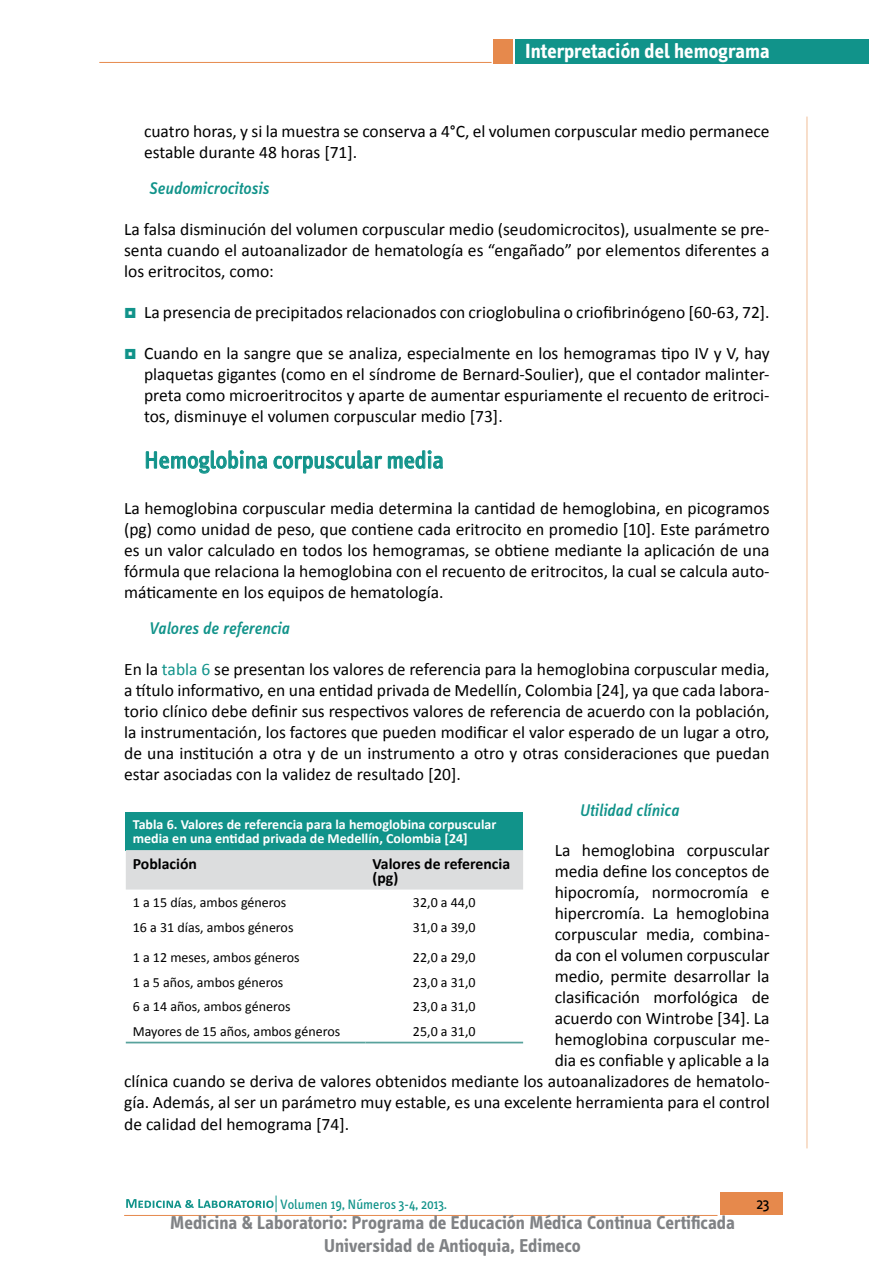
<style>
.page{position:relative;width:869px;height:1265px;background:#fff}
.page>*{position:absolute;margin:0;border:0;box-sizing:border-box;transform-origin:0 0}
.t1{font:24.5px "Info Text";color:#11938a}
.t2{font:700 21px "Info Text";color:#fff}
.t3{font:700 19.25px/23.1px "Info Disp";color:#808285;text-align:center}
.t4{font:17.5px/21px "Calibri";color:#000;text-align:justify}
.t5{font:italic 500 17.5px "Info Disp";color:#11938a}
.t6{font:700 15.75px/13.7px "Calibri";color:#000}
.t7{font:15.75px "Info Text";color:#000}
.t8{font:14px "Calibri";color:#000}
.t9{font:700 14px/13.7px "Calibri";color:#fff}
.t10{font:14px "Info Text";color:#11938a}
.s1{color:#11938a}
</style>
<div class="page">
<div style="left:515px;top:40px;width:353px;height:24px;background:#11938a"></div>
<div style="left:493px;top:40px;width:19px;height:24px;background:#e6894c"></div>
<hr style="left:99px;top:62px;width:392px;height:1px;background:#e6894c">
<div style="left:719px;top:1192px;width:62px;height:23px;background:#e6894c"></div>
<hr style="left:124px;top:1215px;width:593px;height:1px;background:#e6894c">
<hr style="left:805px;top:117px;width:2px;height:1031px;background:#f7dac4">
<svg style="left:126px;top:1196px;width:150px;height:16px"></svg>
<svg style="left:146px;top:450px;width:121px;height:24px"></svg>
<svg style="left:273px;top:450px;width:170px;height:24px"></svg>
<div style="left:126px;top:812px;width:397px;height:38px;background:#11938a"></div>
<div style="left:126px;top:850px;width:397px;height:40px;background:#dcddde"></div>
<hr style="left:126px;top:1042px;width:239px;height:1px;background:#58a29c">
<hr style="left:365px;top:1042px;width:158px;height:1px;background:#58a29c">
<p class="t2" style="left:525px;top:39px;width:246px">Interpretación del hemograma</p>
<p class="t4" style="left:144px;top:121px;width:627px">cuatro horas, y si la muestra se conserva a 4°C, el volumen corpuscular medio permanece estable durante 48 horas [71].</p>
<p class="t5" style="left:149px;top:179px;width:121px">Seudomicrocitosis</p>
<p class="t4" style="left:124px;top:219px;width:646px">La falsa disminución del volumen corpuscular medio (seudomicrocitos), usualmente se pre&shy;senta cuando el autoanalizador de hematología es “engañado” por elementos diferentes a los eritrocitos, como:</p>
<p class="t4" style="left:144px;top:301px;width:627px">La presencia de precipitados relacionados con crioglobulina o criofibrinógeno [60-63, 72].</p>
<p class="t4" style="left:144px;top:342px;width:627px">Cuando en la sangre que se analiza, especialmente en los hemogramas tipo IV y V, hay plaquetas gigantes (como en el síndrome de Bernard-Soulier), que el contador malinter&shy;preta como microeritrocitos y aparte de aumentar espuriamente el recuento de eritroci&shy;tos, disminuye el volumen corpuscular medio [73].</p>
<h1 class="t1" style="left:144px;top:446px;width:301px">Hemoglobina corpuscular media</h1>
<p class="t4" style="left:124px;top:498px;width:646px">La hemoglobina corpuscular media determina la cantidad de hemoglobina, en picogramos (pg) como unidad de peso, que contiene cada eritrocito en promedio [10]. Este parámetro es un valor calculado en todos los hemogramas, se obtiene mediante la aplicación de una fórmula que relaciona la hemoglobina con el recuento de eritrocitos, la cual se calcula auto&shy;máticamente en los equipos de hematología.</p>
<p class="t5" style="left:149px;top:619px;width:142px">Valores de referencia</p>
<p class="t4" style="left:124px;top:658px;width:646px">En la <span class="s1">tabla 6</span> se presentan los valores de referencia para la hemoglobina corpuscular media, a título informativo, en una entidad privada de Medellín, Colombia [24], ya que cada labora&shy;torio clínico debe definir sus respectivos valores de referencia de acuerdo con la población, la instrumentación, los factores que pueden modificar el valor esperado de un lugar a otro, de una institución a otra y de un instrumento a otro y otras consideraciones que puedan estar asociadas con la validez de resultado [20].</p>
<p class="t5" style="left:579px;top:800px;width:101px">Utilidad clínica</p>
<p class="t4" style="left:554px;top:840px;width:216px">La hemoglobina corpuscular</p>
<p class="t4" style="left:554px;top:861px;width:216px">media define los conceptos de</p>
<p class="t4" style="left:554px;top:882px;width:216px">hipocromía, normocromía e</p>
<p class="t4" style="left:554px;top:903px;width:216px">hipercromía. La hemoglobina</p>
<p class="t4" style="left:554px;top:924px;width:216px">corpuscular media, combina-</p>
<p class="t4" style="left:554px;top:945px;width:216px">da con el volumen corpuscular</p>
<p class="t4" style="left:554px;top:966px;width:216px">medio, permite desarrollar la</p>
<p class="t4" style="left:554px;top:987px;width:216px">clasificación morfológica de</p>
<p class="t4" style="left:554px;top:1008px;width:216px">acuerdo con Wintrobe [34]. La</p>
<p class="t4" style="left:554px;top:1029px;width:216px">hemoglobina corpuscular me-</p>
<p class="t4" style="left:554px;top:1050px;width:216px">dia es confiable y aplicable a la</p>
<p class="t4" style="left:124px;top:1071px;width:646px">clínica cuando se deriva de valores obtenidos mediante los autoanalizadores de hematolo-</p>
<p class="t4" style="left:124px;top:1092px;width:646px">gía. Además, al ser un parámetro muy estable, es una excelente herramienta para el control</p>
<p class="t4" style="left:124px;top:1113px;width:226px">de calidad del hemograma [74].</p>
<p class="t9" style="left:133px;top:818px;width:365px">Tabla 6. Valores de referencia para la hemoglobina corpuscular media en una entidad privada de Medellín, Colombia [24]</p>
<p class="t6" style="left:133px;top:857px;width:66px">Población</p>
<p class="t6" style="left:372px;top:857px;width:139px">Valores de referencia (pg)</p>
<p class="t8" style="left:133px;top:894px;width:155px">1 a 15 días, ambos géneros</p>
<p class="t8" style="left:413px;top:894px;width:64px">32,0 a 44,0</p>
<p class="t8" style="left:133px;top:918px;width:162px">16 a 31 días, ambos géneros</p>
<p class="t8" style="left:413px;top:918px;width:64px">31,0 a 39,0</p>
<p class="t8" style="left:133px;top:949px;width:168px">1 a 12 meses, ambos géneros</p>
<p class="t8" style="left:413px;top:949px;width:64px">22,0 a 29,0</p>
<p class="t8" style="left:133px;top:973px;width:152px">1 a 5 años, ambos géneros</p>
<p class="t8" style="left:413px;top:973px;width:64px">23,0 a 31,0</p>
<p class="t8" style="left:133px;top:998px;width:159px">6 a 14 años, ambos géneros</p>
<p class="t8" style="left:413px;top:998px;width:64px">23,0 a 31,0</p>
<p class="t8" style="left:133px;top:1022px;width:209px">Mayores de 15 años, ambos géneros</p>
<p class="t8" style="left:413px;top:1022px;width:64px">25,0 a 31,0</p>
<p class="t10" style="left:280px;top:1196px;width:168px">Volumen 19, Números 3-4, 2013.</p>
<p class="t7" style="left:756px;top:1195px;width:15px">23</p>
<p class="t3" style="left:170px;top:1211px;width:566px">Medicina &amp; Laboratorio: Programa de Educación Médica Continua Certificada<br>Universidad de Antioquia, Edimeco</p>
</div>
